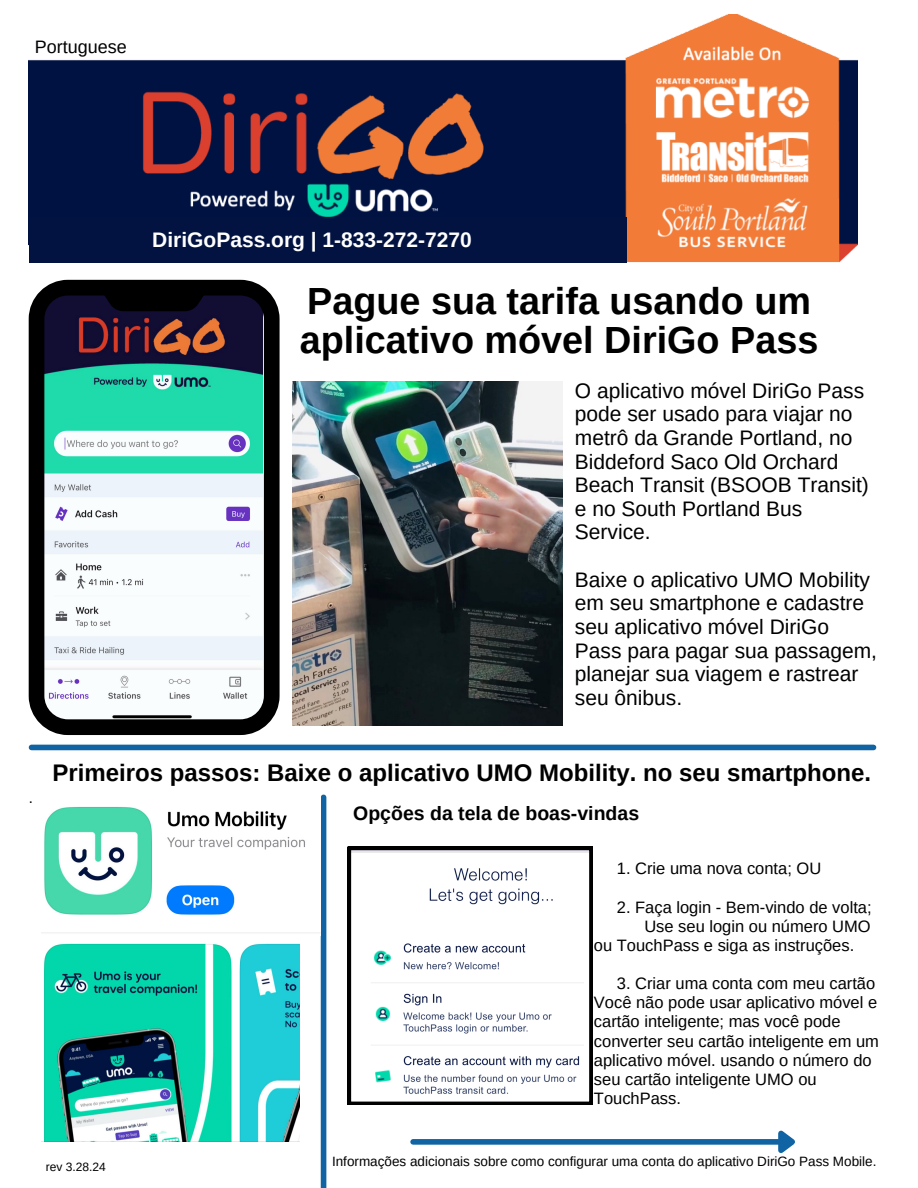
<style>
.page{position:relative;width:918px;height:1188px;background:#fff}
.page>*{position:absolute;margin:0;border:0;box-sizing:border-box;transform-origin:0 0}
.t1{font:700 37.8px/39.3px "Arimo";color:#000}
.t2{font:700 24px "Arimo";color:#000}
.t3{font:21px/23.7px "Arimo";color:#000}
.t4{font:700 21px "Arimo";color:#fff}
.t5{font:700 19.5px "Arimo";color:#000}
.t6{font:18px "Arimo";color:#000}
.t7{font:16.5px/19.2px "Arimo";color:#000}
.t8{font:15px "Arimo";color:#000}
.t9{font:13.5px "Arimo";color:#000}
.t10{font:12px "Arimo";color:#000}
</style>
<div class="page">
<img style="left:29px;top:14px;width:829px;height:249px">
<div style="left:413px;top:1139px;width:365px;height:6px;background:#1064a3"></div>
<svg style="left:773px;top:1130px;width:22px;height:23px"></svg>
<div style="left:321px;top:797px;width:5px;height:391px;background:#1064a3"></div>
<div style="left:32px;top:745px;width:842px;height:5px;background:#1064a3"></div>
<img style="left:292px;top:382px;width:270px;height:344px">
<img style="left:46px;top:297px;width:217px;height:421px">
<div style="left:29px;top:280px;width:251px;height:455px;border:16px solid #000;border-radius:31px"></div>
<svg style="left:99px;top:288px;width:110px;height:23px;background:#020106"></svg>
<img style="left:42px;top:806px;width:279px;height:127px">
<img style="left:42px;top:943px;width:257px;height:199px">
<svg style="left:348px;top:847px;width:245px;height:257px"></svg>
<div style="left:29px;top:217px;width:598px;height:46px;background:#021341"></div>
<p class="t6" style="left:35px;top:36px;width:94px">Portuguese</p>
<h4 class="t4" style="left:152px;top:228px;width:321px">DiriGoPass.org | 1-833-272-7270</h4>
<h4 class="t1" style="left:300px;top:281px;width:520px">Pague sua tarifa usando um aplicativo móvel DiriGo Pass</h4>
<p class="t3" style="left:575px;top:379px;width:295px">O aplicativo móvel DiriGo Pass pode ser usado para viajar no metrô da Grande Portland, no<br>Biddeford Saco Old Orchard<br>Beach Transit (BSOOB Transit) e no South Portland Bus<br>Service.</p>
<h2 class="t3" style="left:575px;top:568px;width:304px">Baixe o aplicativo UMO Mobility em seu smartphone e cadastre seu aplicativo móvel DiriGo<br>Pass para pagar sua passagem, planejar sua viagem e rastrear seu ônibus.</h2>
<p class="t8" style="left:29px;top:789px;width:6px">.</p>
<p class="t2" style="left:53px;top:759px;width:820px">Primeiros passos: Baixe o aplicativo UMO Mobility. no seu smartphone.</p>
<p class="t5" style="left:353px;top:802px;width:288px">Opções da tela de boas-vindas</p>
<h3 class="t7" style="left:617px;top:859px;width:206px">1. Crie uma nova conta; OU</h3>
<p class="t7" style="left:617px;top:897px;width:256px">2. Faça login - Bem-vindo de volta;</p>
<p class="t7" style="left:644px;top:917px;width:228px">Use seu login ou número UMO</p>
<p class="t7" style="left:594px;top:936px;width:262px">ou TouchPass e siga as instruções.</p>
<h5 class="t7" style="left:594px;top:974px;width:287px;text-indent:23px">3. Criar uma conta com meu cartão<br>Você não pode usar aplicativo móvel e cartão inteligente; mas você pode converter seu cartão inteligente em um aplicativo móvel. usando o número do seu cartão inteligente UMO ou<br>TouchPass.</h5>
<h5 class="t10" style="left:46px;top:1160px;width:62px">rev 3.28.24</h5>
<h5 class="t9" style="left:332px;top:1154px;width:546px">Informações adicionais sobre como configurar uma conta do aplicativo DiriGo Pass Mobile.</h5>
</div>
